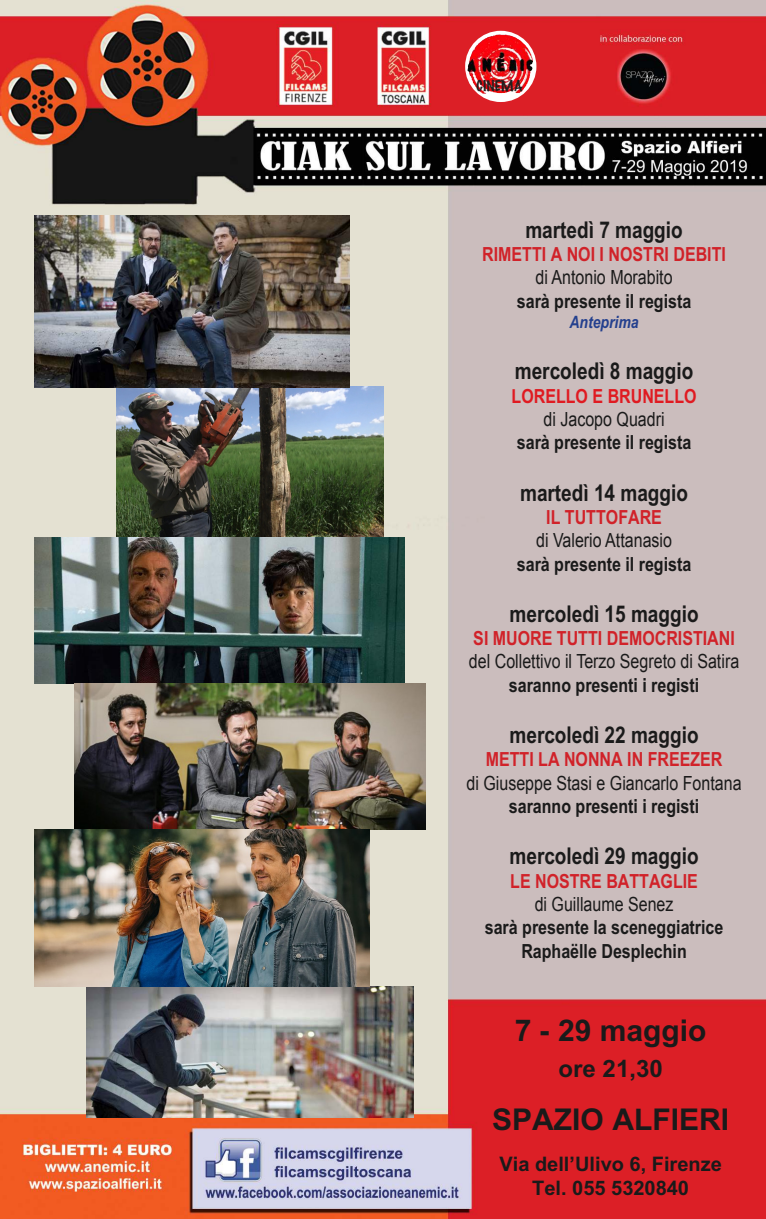
<style>
.page{position:relative;width:766px;height:1219px;background:#fff}
.page>*{position:absolute;margin:0;border:0;box-sizing:border-box;transform-origin:0 0}
.t1{font:700 30px "M Arial";color:#1a1a1a}
.t2{font:700 24px "M Arial";color:#1a1a1a}
.t3{font:700 23.1px "M Arial";color:#1a1a1a;scale:.82 1}
.t4{font:700 20px/24px "M Arial";color:#1a1a1a;text-align:center}
.t5{font:700 19.5px/23.4px "M Arial";color:#1a1a1a;text-align:center;scale:.82 1}
.t6{font:19.5px "Arial";color:#1a1a1a;scale:.82 1}
.t7{font:700 19.5px "M Arial";color:#d12229;scale:.82 1}
.t8{font:700 19.5px "M Arial";color:#e01a21;scale:.82 1}
.t9{font:italic 700 17px "M Arial";color:#24408e;scale:.82 1}
.t10{font:100 13.8px "Marker Felt";letter-spacing:.025em;color:#221f1f}
</style>
<div class="page">
<img style="left:0;top:0;width:765px;height:1219px">
<img style="left:465px;top:31px;width:71px;height:71px;border-radius:50%">
<img style="left:467px;top:34px;width:38px;height:45px">
<img style="left:116px;top:387px;width:267px;height:150px">
<img style="left:35px;top:537px;width:369px;height:146px">
<img style="left:87px;top:987px;width:326px;height:130px">
<img style="left:35px;top:215px;width:315px;height:172px">
<img style="left:74px;top:684px;width:352px;height:146px">
<img style="left:35px;top:830px;width:334px;height:157px">
<p class="t10" style="left:476px;top:78px;width:48px">CINEMA</p>
<p class="t3" style="left:525px;top:221px;width:193px">martedì 7 maggio</p>
<p class="t7" style="left:482px;top:247px;width:299px">RIMETTI A NOI I NOSTRI DEBITI</p>
<p class="t6" style="left:535px;top:270px;width:169px">di Antonio Morabito</p>
<p class="t5" style="left:516px;top:291px;width:214px">sarà presente il regista</p>
<p class="t9" style="left:569px;top:316px;width:86px">Anteprima</p>
<p class="t3" style="left:514px;top:362px;width:219px">mercoledì 8 maggio</p>
<p class="t8" style="left:511px;top:388px;width:227px">LORELLO E BRUNELLO</p>
<p class="t6" style="left:543px;top:412px;width:149px">di Jacopo Quadri</p>
<p class="t5" style="left:516px;top:433px;width:214px">sarà presente il regista</p>
<p class="t3" style="left:520px;top:484px;width:206px">martedì 14 maggio</p>
<p class="t7" style="left:546px;top:510px;width:142px">IL TUTTOFARE</p>
<p class="t6" style="left:536px;top:533px;width:167px">di Valerio Attanasio</p>
<p class="t5" style="left:516px;top:554px;width:214px">sarà presente il regista</p>
<p class="t3" style="left:509px;top:605px;width:232px">mercoledì 15 maggio</p>
<p class="t7" style="left:473px;top:631px;width:320px">SI MUORE TUTTI DEMOCRISTIANI</p>
<p class="t6" style="left:469px;top:654px;width:331px">del Collettivo il Terzo Segreto di Satira</p>
<p class="t5" style="left:508px;top:675px;width:234px">saranno presenti i registi</p>
<p class="t3" style="left:509px;top:726px;width:232px">mercoledì 22 maggio</p>
<p class="t7" style="left:485px;top:752px;width:290px">METTI LA NONNA IN FREEZER</p>
<p class="t6" style="left:466px;top:775px;width:337px">di Giuseppe Stasi e Giancarlo Fontana</p>
<p class="t5" style="left:508px;top:796px;width:234px">saranno presenti i registi</p>
<p class="t3" style="left:509px;top:847px;width:232px">mercoledì 29 maggio</p>
<p class="t7" style="left:510px;top:873px;width:230px">LE NOSTRE BATTAGLIE</p>
<p class="t6" style="left:534px;top:897px;width:171px">di Guillaume Senez</p>
<p class="t5" style="left:484px;top:917px;width:292px">sarà presente la sceneggiatrice<br>Raphaëlle Desplechin</p>
<h1 class="t1" style="left:514px;top:1019px;width:193px">7 - 29 maggio</h1>
<p class="t2" style="left:558px;top:1060px;width:106px">ore 21,30</p>
<h1 class="t1" style="left:492px;top:1108px;width:238px">SPAZIO ALFIERI</h1>
<p class="t4" style="left:499px;top:1154px;width:224px">Via dell’Ulivo 6, Firenze<br>Tel. 055 5320840</p>
</div>
